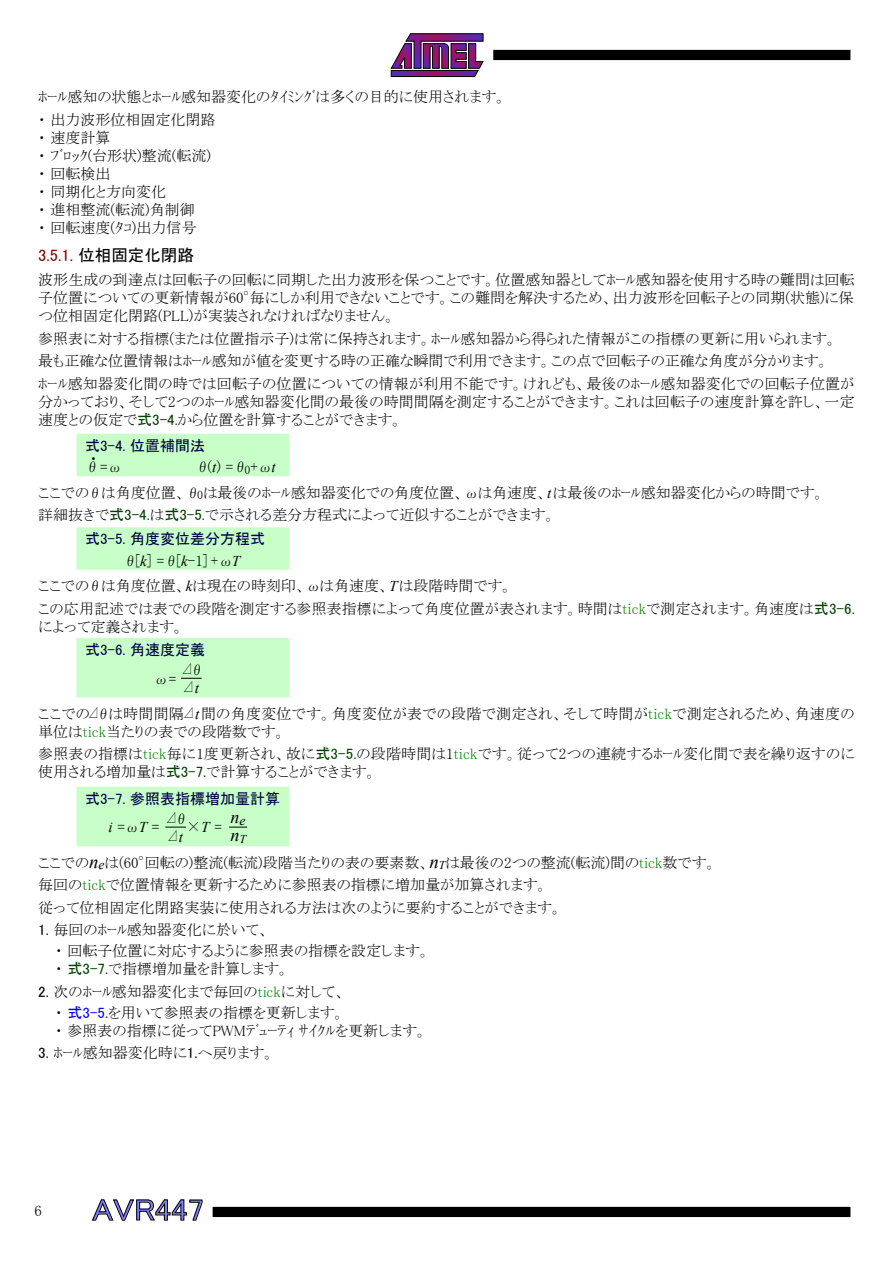
<style>
.page{position:relative;width:893px;height:1263px;background:#fff}
.page>*{position:absolute;margin:0;border:0;box-sizing:border-box;transform-origin:0 0}
.t1{font:30px "MS P Gothic";color:#8080ff;scale:1.1 1}
.t2{font:italic 18px/18px "Times New Roman";color:#000}
.t3{font:16.5px "MS P Gothic";color:#000}
.t4{font:15px/18px "MS P Mincho";color:#000}
.t5{font:15px "MS P Gothic";color:#000040}
.t6{font:12px/18px "MS P Mincho";color:#000;scale:.75 1}
.s1{color:#800000}
.s2{font-family:"MS P Gothic";color:#004000}
.s3{font-family:"Times New Roman";font-style:italic}
.s4{color:#008000}
.s5{font-size:15px}
.s6{font-family:"Times New Roman";font-style:italic;font-size:15px}
.s7{font-size:12px}
.s8{font-family:"Times New Roman";font-style:italic;font-size:18.75px}
.s9{font-family:"MS P Gothic"}
.s10{font-family:"MS P Gothic";color:#00f}
</style>
<div class="page">
<svg style="left:390px;top:33px;width:94px;height:44px"></svg>
<div style="left:493px;top:50px;width:357px;height:10px;background:#000"></div>
<div style="left:213px;top:1207px;width:637px;height:10px;background:#000"></div>
<svg style="left:92px;top:1199px;width:110px;height:22px"></svg>
<div style="left:77px;top:434px;width:212px;height:42px;background:#c8ffc8"></div>
<div style="left:77px;top:527px;width:212px;height:43px;background:#c8ffc8"></div>
<div style="left:77px;top:638px;width:212px;height:59px;background:#c8ffc8"></div>
<svg style="left:182px;top:678px;width:19px;height:1px"></svg>
<div style="left:77px;top:787px;width:212px;height:59px;background:#c8ffc8"></div>
<svg style="left:166px;top:827px;width:19px;height:1px"></svg>
<svg style="left:230px;top:827px;width:17px;height:1px"></svg>
<p class="t4" style="left:38px;top:86px;width:470px;line-height:22.5px">ﾎｰﾙ感知の状態とﾎｰﾙ感知器変化のﾀｲﾐﾝｸﾞは多くの目的に使用されます。・ 出力波形位相固定化閉路</p>
<p class="t4" style="left:38px;top:128px;width:174px">・ 速度計算<br>・ ﾌﾞﾛｯｸ(台形状)整流(転流)・ 回転検出<br>・ 同期化と方向変化<br>・ 進相整流(転流)角制御<br>・ 回転速度(ﾀｺ)出力信号</p>
<p class="t3" style="left:38px;top:247px;width:157px"><span class="s1">3.5.1.</span> 位相固定化閉路</p>
<p class="t4" style="left:38px;top:271px;width:818px;text-align:justify">波形生成の到達点は回転子の回転に同期した出力波形を保つことです。位置感知器としてﾎｰﾙ感知器を使用する時の難問は回転子位置についての更新情報が60°毎にしか利用できないことです。この難問を解決するため、出力波形を回転子との同期(状態)に保つ位相固定化閉路(PLL)が実装されなければなりません。</p>
<p class="t4" style="left:38px;top:327px;width:818px;line-height:22.5px">参照表に対する指標(または位置指示子)は常に保持されます。ﾎｰﾙ感知器から得られた情報がこの指標の更新に用いられます。最も正確な位置情報はﾎｰﾙ感知が値を変更する時の正確な瞬間で利用できます。この点で回転子の正確な角度が分かります。<br>ﾎｰﾙ感知器変化間の時では回転子の位置についての情報が利用不能です。けれども、最後のﾎｰﾙ感知器変化での回転子位置が</p>
<p class="t4" style="left:38px;top:392px;width:818px">分かっており、そして2つのﾎｰﾙ感知器変化間の最後の時間間隔を測定することができます。これは回転子の速度計算を許し、一定速度との仮定で<span class="s2">式3-4.</span>から位置を計算することができます。</p>
<p class="t5" style="left:85px;top:438px;width:122px">式3-4. 位置補間法</p>
<p class="t4" style="left:85px;top:458px;width:39px">θ=ω</p>
<p class="t4" style="left:196px;top:458px;width:82px">θ(<span class="s3">t</span>) =θ<sub>0</sub>+ω<span class="s3">t</span></p>
<p class="t4" style="left:90px;top:449px;width:9px">・</p>
<p class="t4" style="left:38px;top:481px;width:788px;line-height:22.5px">ここでのθは角度位置、θ<sub>0</sub>は最後のﾎｰﾙ感知器変化での角度位置、ωは角速度、<span class="s3">t</span>は最後のﾎｰﾙ感知器変化からの時間です。詳細抜きで<span class="s2">式3-4.</span>は<span class="s2">式3-5.</span>で示される差分方程式によって近似することができます。</p>
<p class="t5" style="left:85px;top:531px;width:182px">式3-5. 角度変位差分方程式</p>
<p class="t4" style="left:38px;top:547px;width:476px;line-height:25.7px;text-indent:85px">θ[<span class="s3">k</span>] =θ[<span class="s3">k</span>-1] +ω<span class="s3">T<br></span>ここでのθは角度位置、<span class="s3">k</span>は現在の時刻印、ωは角速度、<span class="s3">T</span>は段階時間です。</p>
<p class="t4" style="left:38px;top:599px;width:818px">この応用記述では表での段階を測定する参照表指標によって角度位置が表されます。時間は<span class="s4">tick</span>で測定されます。角速度は<span class="s2">式3-6.</span>によって定義されます。</p>
<p class="t5" style="left:85px;top:642px;width:122px">式3-6. 角速度定義</p>
<p class="t4" style="left:154px;top:669px;width:24px">ω=</p>
<p class="t6" style="left:183px;top:660px;width:31px">⊿<span class="s5">θ </span>⊿<span class="s6">t</span></p>
<p class="t4" style="left:38px;top:704px;width:818px">ここでの<span class="s7">⊿</span>θは時間間隔<span class="s7">⊿</span> <span class="s3">t</span>間の角度変位です。角度変位が表での段階で測定され、そして時間が<span class="s4">tick</span>で測定されるため、角速度の単位は<span class="s4">tick</span>当たりの表での段階数です。</p>
<p class="t4" style="left:38px;top:745px;width:818px">参照表の指標は<span class="s4">tick</span>毎に1度更新され、故に<span class="s2">式3-5.</span>の段階時間は1<span class="s4">tick</span>です。従って2つの連続するﾎｰﾙ変化間で表を繰り返すのに使用される増加量は<span class="s2">式3-7.</span>で計算することができます。</p>
<p class="t5" style="left:85px;top:791px;width:197px">式3-7. 参照表指標増加量計算</p>
<p class="t4" style="left:108px;top:818px;width:52px"><span class="s3">i</span> =ω<span class="s3">T</span> =</p>
<p class="t6" style="left:167px;top:809px;width:31px">⊿<span class="s5">θ </span>⊿<span class="s6">t</span></p>
<p class="t4" style="left:186px;top:818px;width:37px">×<span class="s3">T</span> =</p>
<p class="t2" style="left:230px;top:808px;width:17px">n<sub>e </sub>n<sub>T</sub></p>
<p class="t4" style="left:38px;top:851px;width:680px;line-height:22.5px">ここでの<span class="s8">n</span><sub>e</sub>は(60°回転の)整流(転流)段階当たりの表の要素数、<span class="s8">n</span><sub>T</sub>は最後の2つの整流(転流)間の<span class="s4">tick</span>数です。毎回の<span class="s4">tick</span>で位置情報を更新するために参照表の指標に増加量が加算されます。<br>従って位相固定化閉路実装に使用される方法は次のように要約することができます。</p>
<p class="t4" style="left:55px;top:919px;width:376px;line-height:21px;text-indent:-17px"><span class="s9">1.</span> 毎回のﾎｰﾙ感知器変化に於いて、<br>・ 回転子位置に対応するように参照表の指標を設定します。</p>
<p class="t4" style="left:55px;top:960px;width:235px">・ <span class="s2">式3-7.</span>で指標増加量を計算します。</p>
<p class="t4" style="left:38px;top:981px;width:309px;line-height:21px;text-align:right"><span class="s9">2.</span> 次のﾎｰﾙ感知器変化まで毎回の<span class="s4">tick</span>に対して、・ <span class="s10">式3-5.</span>を用いて参照表の指標を更新します。</p>
<p class="t4" style="left:55px;top:1021px;width:373px">・ 参照表の指標に従ってPWMﾃﾞｭｰﾃｨ ｻｲｸﾙを更新します。</p>
<p class="t4" style="left:38px;top:1044px;width:238px"><span class="s9">3.</span> ﾎｰﾙ感知器変化時に<span class="s9">1.</span>へ戻ります。</p>
<p class="t4" style="left:35px;top:1202px;width:9px">6</p>
<h1 class="t1" style="left:92px;top:1195px;width:103px">AVR447</h1>
</div>
